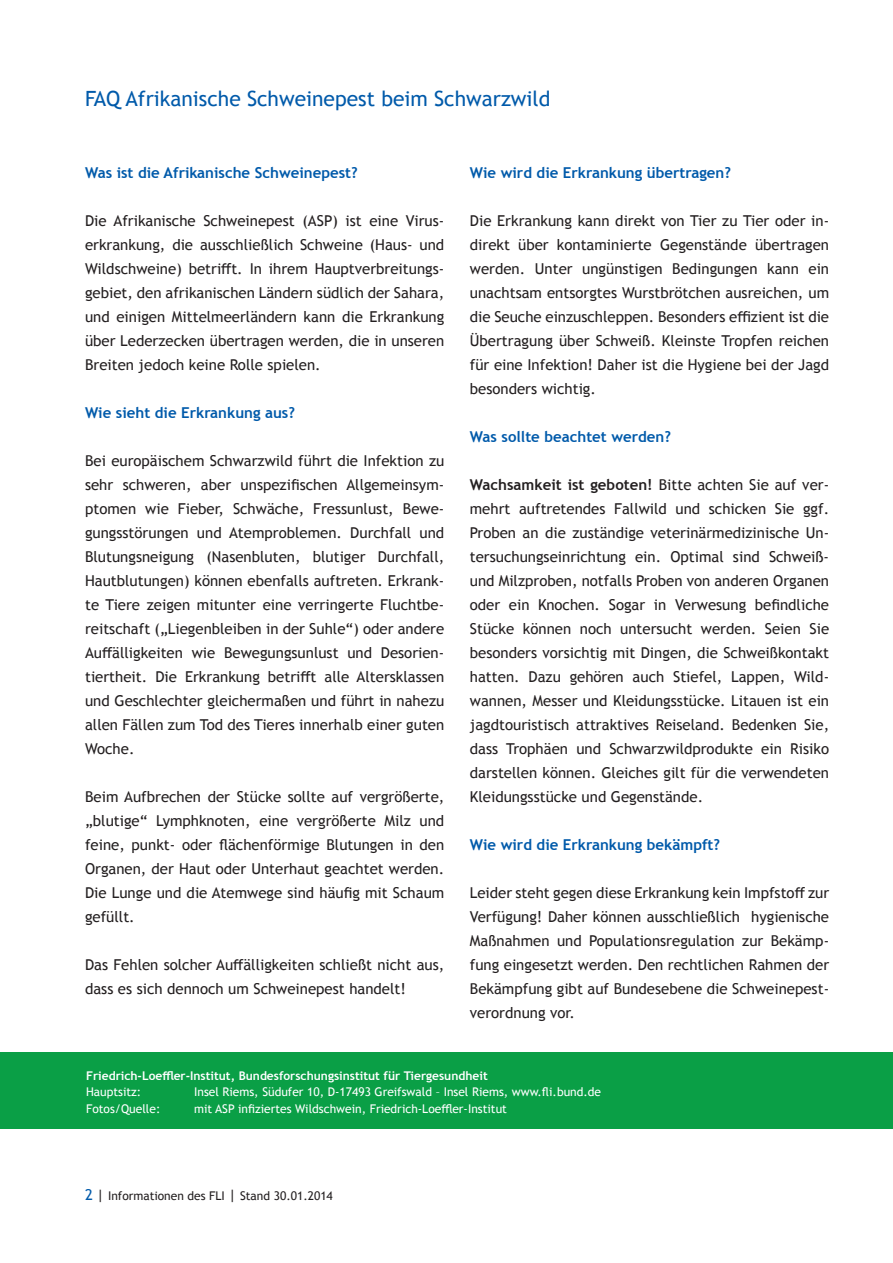
<style>
.page{position:relative;width:893px;height:1263px;background:#fff}
.page>*{position:absolute;margin:0;border:0;box-sizing:border-box;transform-origin:0 0}
.t1{font:21px "Trebuchet MS";color:#015aaa}
.t2{font:15px/24px "Trebuchet MS";color:#231f20;text-align:justify}
.t3{font:700 15px "Trebuchet MS";color:#015aaa}
.t4{font:12px "Trebuchet MS";color:#fff}
.t5{font:700 12px "Trebuchet MS";color:#fff}
.t6{font:12px "Trebuchet MS";color:#231f20}
.s1{font-weight:700}
.s2{font-size:15px;color:#015aaa}
.s3{font-size:15px}
</style>
<div class="page">
<div style="left:0;top:1052px;width:893px;height:76px;background:#0a9f46"></div>
<h1 class="t1" style="left:85px;top:86px;width:467px">FAQ Afrikanische Schweinepest beim Schwarzwild</h1>
<p class="t3" style="left:85px;top:164px;width:274px">Was ist die Afrikanische Schweinepest?</p>
<p class="t2" style="left:85px;top:209px;width:361px">Die Afrikanische Schweinepest (ASP) ist eine Virus&shy;erkrankung, die ausschließlich Schweine (Haus- und Wildschweine) betrifft. In ihrem Hauptverbreitungs&shy;gebiet, den afrikanischen Ländern südlich der Sahara, und einigen Mittelmeerländern kann die Erkrankung über Lederzecken übertragen werden, die in unseren Breiten jedoch keine Rolle spielen.</p>
<p class="t3" style="left:85px;top:404px;width:211px">Wie sieht die Erkrankung aus?</p>
<p class="t2" style="left:85px;top:449px;width:361px">Bei europäischem Schwarzwild führt die Infektion zu sehr schweren, aber unspezifischen Allgemeinsym&shy;ptomen wie Fieber, Schwäche, Fressunlust, Bewe&shy;gungsstörungen und Atemproblemen. Durchfall und Blutungsneigung (Nasenbluten, blutiger Durchfall, Hautblutungen) können ebenfalls auftreten. Erkrank&shy;te Tiere zeigen mitunter eine verringerte Fluchtbe&shy;reitschaft („Liegenbleiben in der Suhle“) oder andere Auffälligkeiten wie Bewegungsunlust und Desorien&shy;tiertheit. Die Erkrankung betrifft alle Altersklassen und Geschlechter gleichermaßen und führt in nahezu allen Fällen zum Tod des Tieres innerhalb einer guten Woche.</p>
<p class="t2" style="left:85px;top:785px;width:361px">Beim Aufbrechen der Stücke sollte auf vergrößerte, „blutige“ Lymphknoten, eine vergrößerte Milz und feine, punkt- oder flächenförmige Blutungen in den Organen, der Haut oder Unterhaut geachtet werden.<br>Die Lunge und die Atemwege sind häufig mit Schaum gefüllt.</p>
<p class="t2" style="left:85px;top:953px;width:361px">Das Fehlen solcher Auffälligkeiten schließt nicht aus, dass es sich dennoch um Schweinepest handelt!</p>
<p class="t3" style="left:470px;top:164px;width:263px">Wie wird die Erkrankung übertragen?</p>
<p class="t2" style="left:470px;top:209px;width:361px">Die Erkrankung kann direkt von Tier zu Tier oder in&shy;direkt über kontaminierte Gegenstände übertragen werden. Unter ungünstigen Bedingungen kann ein unachtsam entsorgtes Wurstbrötchen ausreichen, um die Seuche einzuschleppen. Besonders effizient ist die Übertragung über Schweiß. Kleinste Tropfen reichen für eine Infektion! Daher ist die Hygiene bei der Jagd besonders wichtig.</p>
<p class="t3" style="left:470px;top:428px;width:203px">Was sollte beachtet werden?</p>
<p class="t2" style="left:470px;top:473px;width:361px"><span class="s1">Wachsamkeit ist geboten!</span> Bitte achten Sie auf ver&shy;mehrt auftretendes Fallwild und schicken Sie ggf.<br>Proben an die zuständige veterinärmedizinische Un&shy;tersuchungseinrichtung ein. Optimal sind Schweiß&shy;und Milzproben, notfalls Proben von anderen Organen oder ein Knochen. Sogar in Verwesung befindliche Stücke können noch untersucht werden. Seien Sie besonders vorsichtig mit Dingen, die Schweißkontakt hatten. Dazu gehören auch Stiefel, Lappen, Wild&shy;wannen, Messer und Kleidungsstücke. Litauen ist ein jagdtouristisch attraktives Reiseland. Bedenken Sie, dass Trophäen und Schwarzwildprodukte ein Risiko darstellen können. Gleiches gilt für die verwendeten Kleidungsstücke und Gegenstände.</p>
<p class="t3" style="left:470px;top:836px;width:252px">Wie wird die Erkrankung bekämpft?</p>
<p class="t2" style="left:470px;top:881px;width:361px">Leider steht gegen diese Erkrankung kein Impfstoff zur Verfügung! Daher können ausschließlich hygienische Maßnahmen und Populationsregulation zur Bekämp&shy;fung eingesetzt werden. Den rechtlichen Rahmen der Bekämpfung gibt auf Bundesebene die Schweinepest&shy;verordnung vor.</p>
<p class="t5" style="left:86px;top:1068px;width:403px">Friedrich-Loeffler-Institut, Bundesforschungsinstitut für Tiergesundheit</p>
<p class="t4" style="left:86px;top:1084px;width:57px">Hauptsitz:</p>
<p class="t4" style="left:194px;top:1084px;width:408px">Insel Riems, Südufer 10, D-17493 Greifswald – Insel Riems, www.fli.bund.de</p>
<p class="t4" style="left:86px;top:1101px;width:76px">Fotos/Quelle:</p>
<p class="t4" style="left:194px;top:1101px;width:314px">mit ASP infiziertes Wildschwein, Friedrich-Loeffler-Institut</p>
<p class="t6" style="left:85px;top:1188px;width:249px"><span class="s2">2</span> <span class="s3">|</span> Informationen des FLI <span class="s3">|</span> Stand 30.01.2014</p>
</div>
